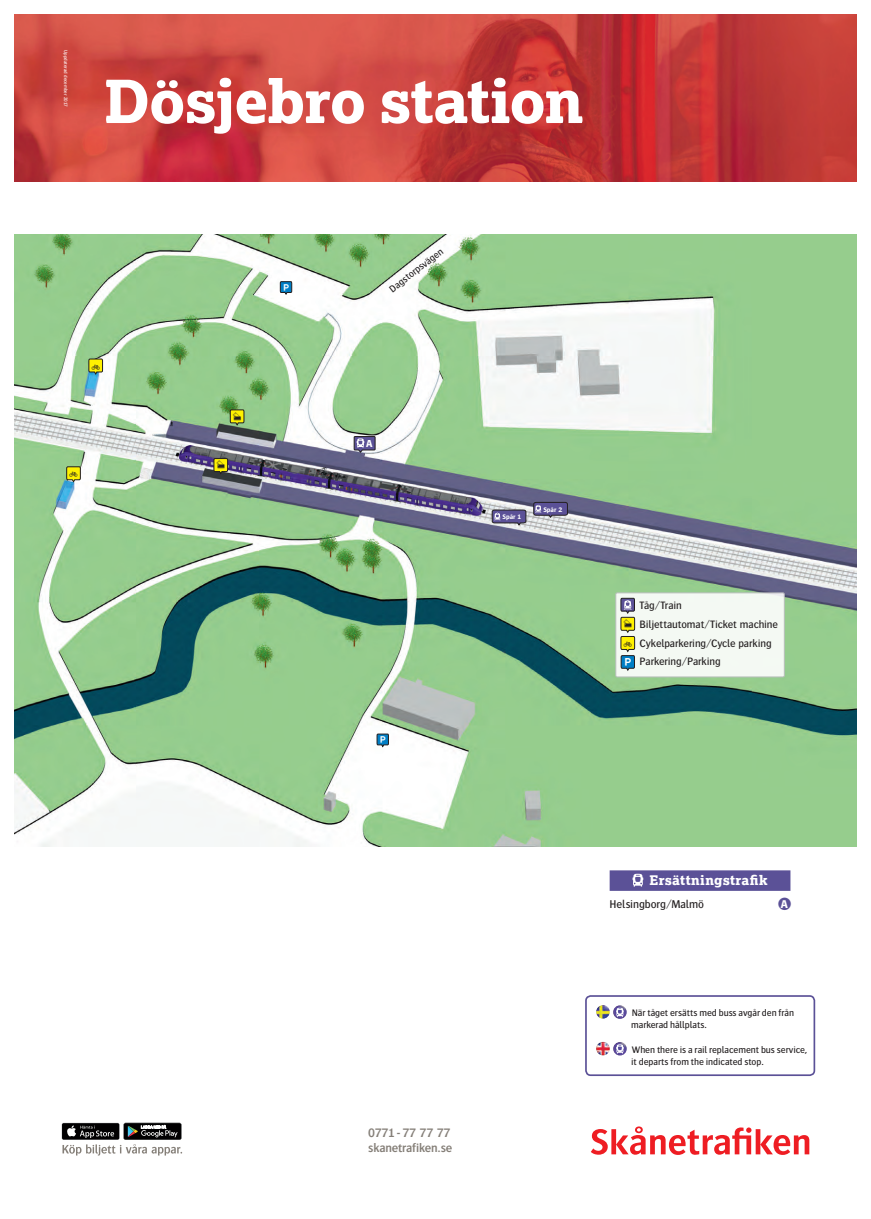
<style>
.page{position:relative;width:871px;height:1219px;background:#fff}
.page>*{position:absolute;margin:0;border:0;box-sizing:border-box;transform-origin:0 0}
.t1{font:800 59.4px "Lexia";letter-spacing:-.02em;color:#fff}
.t2{font:14.3px "Resepikto Banverket";color:#231f20}
.t3{font:13.9px "Resepikto Banverket";color:#fff}
.t4{font:800 13.2px "Lexia";letter-spacing:.02em;color:#fff}
.t5{font:600 12.8px/15.6px "Bosis Oresund Std";letter-spacing:-.015em;color:#857f78}
.t6{font:11.9px "Resepikto Banverket";color:#fff}
.t7{font:11.7px "Bosis Oresund Std";letter-spacing:-.005em;color:#231f20}
.t8{font:900 11.7px "Fotnot";color:#5b5197}
.t9{font:11.1px/18.7px "Bosis Oresund Std";letter-spacing:-.005em;color:#231f20}
.t10{font:700 10.5px "Bosis Oresund Std";color:#fff}
.t11{font:10px "Bosis Oresund Std";color:#231f20}
.t12{font:9.8px/12.1px "Bosis Oresund Std";letter-spacing:-.005em;color:#231f20}
.t13{font:700 6.9px "Bosis Oresund Std";letter-spacing:-.005em;color:#fff}
.t14{font:5px "Bosis Oresund Std";color:#fff}
.s1{font-family:"Bosis Oresund Std";font-weight:700;color:#fff}
</style>
<div class="page">
<img style="left:14px;top:14px;width:842px;height:167px">
<svg style="left:590px;top:1126px;width:219px;height:29px"></svg>
<svg style="left:62px;top:1123px;width:120px;height:32px"></svg>
<img style="left:14px;top:234px;width:842px;height:613px">
<svg style="left:88px;top:358px;width:15px;height:17px"></svg>
<svg style="left:66px;top:466px;width:15px;height:17px"></svg>
<svg style="left:279px;top:281px;width:13px;height:14px"></svg>
<svg style="left:376px;top:733px;width:13px;height:15px"></svg>
<svg style="left:213px;top:458px;width:15px;height:17px"></svg>
<svg style="left:229px;top:409px;width:15px;height:17px"></svg>
<svg style="left:491px;top:510px;width:35px;height:15px"></svg>
<svg style="left:533px;top:502px;width:34px;height:16px"></svg>
<div style="left:615px;top:593px;width:169px;height:84px;background:#f4f9f3"></div>
<div style="left:615px;top:593px;width:169px;height:84px;border:1px solid #bcbdc0"></div>
<svg style="left:620px;top:598px;width:15px;height:73px"></svg>
<svg style="left:353px;top:436px;width:22px;height:17px"></svg>
<div style="left:585px;top:995px;width:230px;height:81px;border:2px solid #5b5197;border-radius:5px"></div>
<img style="left:613px;top:1005px;width:13px;height:14px;border-radius:7px">
<svg style="left:616px;top:1008px;width:7px;height:9px"></svg>
<img style="left:596px;top:1005px;width:13px;height:14px;border-radius:7px">
<svg style="left:596px;top:1042px;width:30px;height:13px"></svg>
<div style="left:609px;top:870px;width:181px;height:21px;background:#5b5197"></div>
<svg style="left:632px;top:874px;width:11px;height:13px"></svg>
<p class="t14" style="left:68px;top:50px;width:58px;rotate:90deg">Uppdaterad december 2017</p>
<h1 class="t1" style="left:104px;top:63px;width:481px">Dösjebro station</h1>
<h2 class="t2" style="left:96px;top:360px;width:7px">o</h2>
<h2 class="t2" style="left:74px;top:467px;width:7px">o</h2>
<p class="t6" style="left:286px;top:282px;width:6px">x</p>
<h2 class="t2" style="left:237px;top:410px;width:7px">g</h2>
<h2 class="t2" style="left:221px;top:459px;width:7px">g</h2>
<p class="t11" style="left:387px;top:286px;width:67px;rotate:-38deg">Dagstorpsvägen</p>
<p class="t10" style="left:366px;top:438px;width:8px">A</p>
<p class="t13" style="left:502px;top:513px;width:20px">Spår 1</p>
<p class="t13" style="left:543px;top:506px;width:20px">Spår 2</p>
<p class="t6" style="left:382px;top:734px;width:6px">x</p>
<p class="t9" style="left:639px;top:596px;width:140px">Tåg/Train<br>Biljettautomat/Ticket machine<br>Cykelparkering/Cycle parking<br>Parkering/Parking</p>
<h2 class="t2" style="left:627px;top:618px;width:7px">g</h2>
<h2 class="t2" style="left:627px;top:637px;width:7px">o</h2>
<h3 class="t3" style="left:627px;top:656px;width:7px">x</h3>
<h3 class="t5" style="left:368px;top:1124px;width:86px">0771 - 77 77 77 skanetrafiken.se</h3>
<h3 class="t4" style="left:649px;top:871px;width:120px">Ersättningstrafik</h3>
<p class="t7" style="left:609px;top:897px;width:96px">Helsingborg/Malmö</p>
<p class="t8" style="left:778px;top:896px;width:14px">[<span class="s1">A</span></p>
<p class="t12" style="left:631px;top:1006px;width:164px">När tåget ersätts med buss avgår den från markerad hållplats.</p>
<p class="t12" style="left:631px;top:1043px;width:178px;line-height:12.7px">When there is a rail replacement bus service, it departs from the indicated stop.</p>
</div>
